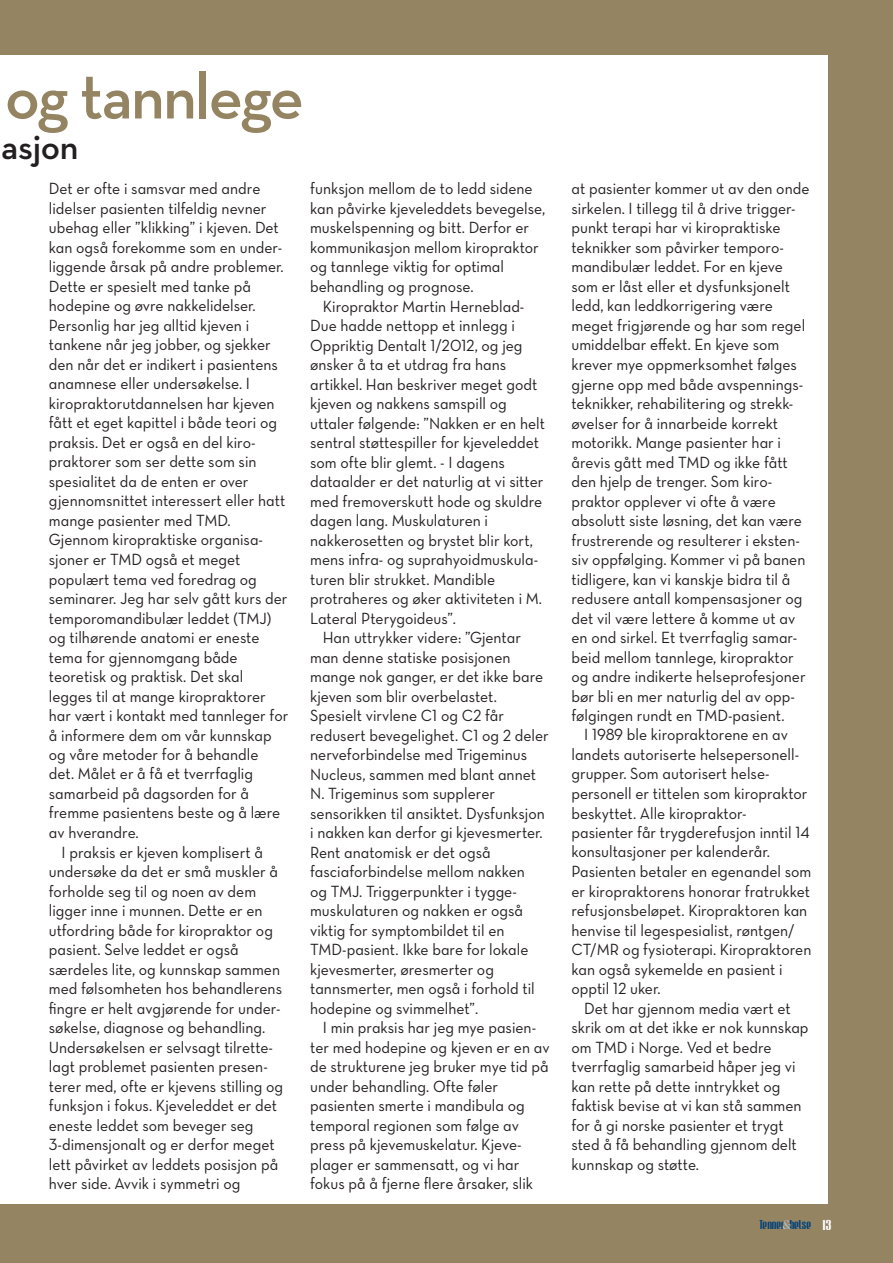
<style>
.page{position:relative;width:893px;height:1263px;background:#958462}
.page>*{position:absolute;margin:0;border:0;box-sizing:border-box;transform-origin:0 0}
.t1{font:600 65.25px "Neutra Text";letter-spacing:-.03em;color:#958462}
.t2{font:600 36px "Neutra Text";letter-spacing:-.01em;color:#231f20}
.t3{font:16.5px/19.5px "Neutra Text Book Alt";color:#231f20;scale:.95 1}
.t4{font:11.55px "Mabella";color:#004079}
.s1{font-family:"Chikita Pro";font-size:12.6px;color:#b4c4d1}
.s2{font-size:13.05px;color:#fff}
</style>
<div class="page">
<div style="left:0;top:55px;width:827px;height:1148px;background:#fff"></div>
<h1 class="t1" style="left:5px;top:56px;width:301px">og tannlege</h1>
<h2 class="t2" style="left:1px;top:125px;width:79px">asjon</h2>
<p class="t3" style="left:49px;top:179px;width:224px">Det er ofte i samsvar med andre</p>
<p class="t3" style="left:49px;top:198px;width:231px">lidelser pasienten tilfeldig nevner</p>
<p class="t3" style="left:49px;top:218px;width:244px">ubehag eller ”klikking” i kjeven. Det</p>
<p class="t3" style="left:49px;top:237px;width:247px">kan også forekomme som en under-</p>
<p class="t3" style="left:49px;top:257px;width:249px">liggende årsak på andre problemer.</p>
<p class="t3" style="left:49px;top:276px;width:214px">Dette er spesielt med tanke på</p>
<p class="t3" style="left:49px;top:296px;width:219px">hodepine og øvre nakkelidelser.</p>
<p class="t3" style="left:49px;top:315px;width:212px">Personlig har jeg alltid kjeven i</p>
<p class="t3" style="left:49px;top:335px;width:235px">tankene når jeg jobber, og sjekker</p>
<p class="t3" style="left:49px;top:354px;width:243px">den når det er indikert i pasientens</p>
<p class="t3" style="left:49px;top:374px;width:213px">anamnese eller undersøkelse. I</p>
<p class="t3" style="left:49px;top:393px;width:239px">kiropraktorutdannelsen har kjeven</p>
<p class="t3" style="left:49px;top:413px;width:242px">fått et eget kapittel i både teori og</p>
<p class="t3" style="left:49px;top:432px;width:217px">praksis. Det er også en del kiro-</p>
<p class="t3" style="left:49px;top:452px;width:220px">praktorer som ser dette som sin</p>
<p class="t3" style="left:49px;top:471px;width:212px">spesialitet da de enten er over</p>
<p class="t3" style="left:49px;top:491px;width:250px">gjennomsnittet interessert eller hatt</p>
<p class="t3" style="left:49px;top:510px;width:193px">mange pasienter med TMD.</p>
<p class="t3" style="left:49px;top:530px;width:225px">Gjennom kiropraktiske organisa-</p>
<p class="t3" style="left:49px;top:549px;width:203px">sjoner er TMD også et meget</p>
<p class="t3" style="left:49px;top:569px;width:220px">populært tema ved foredrag og</p>
<p class="t3" style="left:49px;top:588px;width:253px">seminarer. Jeg har selv gått kurs der</p>
<p class="t3" style="left:49px;top:608px;width:236px">temporomandibulær leddet (TMJ)</p>
<p class="t3" style="left:49px;top:627px;width:223px">og tilhørende anatomi er eneste</p>
<p class="t3" style="left:49px;top:647px;width:200px">tema for gjennomgang både</p>
<p class="t3" style="left:49px;top:666px;width:206px">teoretisk og praktisk. Det skal</p>
<p class="t3" style="left:49px;top:686px;width:230px">legges til at mange kiropraktorer</p>
<p class="t3" style="left:49px;top:705px;width:254px">har vært i kontakt med tannleger for</p>
<p class="t3" style="left:49px;top:725px;width:236px">å informere dem om vår kunnskap</p>
<p class="t3" style="left:49px;top:744px;width:222px">og våre metoder for å behandle</p>
<p class="t3" style="left:49px;top:764px;width:216px">det. Målet er å få et tverrfaglig</p>
<p class="t3" style="left:49px;top:783px;width:212px">samarbeid på dagsorden for å</p>
<p class="t3" style="left:49px;top:803px;width:245px">fremme pasientens beste og å lære</p>
<p class="t3" style="left:49px;top:822px;width:96px">av hverandre.</p>
<p class="t3" style="left:62px;top:842px;width:213px">I praksis er kjeven komplisert å</p>
<p class="t3" style="left:49px;top:861px;width:243px">undersøke da det er små muskler å</p>
<p class="t3" style="left:49px;top:881px;width:220px">forholde seg til og noen av dem</p>
<p class="t3" style="left:49px;top:900px;width:226px">ligger inne i munnen. Dette er en</p>
<p class="t3" style="left:49px;top:920px;width:237px">utfordring både for kiropraktor og</p>
<p class="t3" style="left:49px;top:939px;width:201px">pasient. Selve leddet er også</p>
<p class="t3" style="left:49px;top:959px;width:245px">særdeles lite, og kunnskap sammen</p>
<p class="t3" style="left:49px;top:978px;width:247px">med følsomheten hos behandlerens</p>
<p class="t3" style="left:49px;top:998px;width:245px">fingre er helt avgjørende for under-</p>
<p class="t3" style="left:49px;top:1017px;width:229px">søkelse, diagnose og behandling.</p>
<p class="t3" style="left:49px;top:1037px;width:236px">Undersøkelsen er selvsagt tilrette-</p>
<p class="t3" style="left:49px;top:1056px;width:230px">lagt problemet pasienten presen-</p>
<p class="t3" style="left:49px;top:1076px;width:248px">terer med, ofte er kjevens stilling og</p>
<p class="t3" style="left:49px;top:1095px;width:242px">funksjon i fokus. Kjeveleddet er det</p>
<p class="t3" style="left:49px;top:1115px;width:217px">eneste leddet som beveger seg</p>
<p class="t3" style="left:49px;top:1134px;width:239px">3-dimensjonalt og er derfor meget</p>
<p class="t3" style="left:49px;top:1154px;width:243px">lett påvirket av leddets posisjon på</p>
<p class="t3" style="left:49px;top:1173px;width:203px">hver side. Avvik i symmetri og</p>
<p class="t3" style="left:310px;top:179px;width:249px">funksjon mellom de to ledd sidene kan påvirke kjeveleddets bevegelse, muskelspenning og bitt. Derfor er kommunikasjon mellom kiropraktor og tannlege viktig for optimal behandling og prognose.</p>
<p class="t3" style="left:310px;top:296px;width:249px;text-indent:13px">Kiropraktor Martin Herneblad-<br>Due hadde nettopp et innlegg i<br>Oppriktig Dentalt 1/2012, og jeg ønsker å ta et utdrag fra hans artikkel. Han beskriver meget godt kjeven og nakkens samspill og uttaler følgende: ”Nakken er en helt sentral støttespiller for kjeveleddet som ofte blir glemt. - I dagens dataalder er det naturlig at vi sitter med fremoverskutt hode og skuldre dagen lang. Muskulaturen i nakkerosetten og brystet blir kort, mens infra- og suprahyoidmuskula&shy;turen blir strukket. Mandible protraheres og øker aktiviteten i M.<br>Lateral Pterygoideus”.</p>
<p class="t3" style="left:310px;top:627px;width:253px;text-indent:13px">Han uttrykker videre: ”Gjentar man denne statiske posisjonen mange nok ganger, er det ikke bare kjeven som blir overbelastet.<br>Spesielt virvlene C1 og C2 får redusert bevegelighet. C1 og 2 deler nerveforbindelse med Trigeminus<br>Nucleus, sammen med blant annet<br>N. Trigeminus som supplerer sensorikken til ansiktet. Dysfunksjon i nakken kan derfor gi kjevesmerter.<br>Rent anatomisk er det også fasciaforbindelse mellom nakken<br>og TMJ. Triggerpunkter i tygge&shy;muskulaturen og nakken er også viktig for symptombildet til en<br>TMD-pasient. Ikke bare for lokale kjevesmerter, øresmerter og tannsmerter, men også i forhold til hodepine og svimmelhet”.</p>
<p class="t3" style="left:310px;top:1017px;width:254px;text-indent:13px">I min praksis har jeg mye pasien&shy;ter med hodepine og kjeven er en av de strukturene jeg bruker mye tid på under behandling. Ofte føler pasienten smerte i mandibula og temporal regionen som følge av press på kjevemuskelatur. Kjeve&shy;plager er sammensatt, og vi har fokus på å fjerne flere årsaker, slik</p>
<p class="t3" style="left:571px;top:179px;width:252px">at pasienter kommer ut av den onde sirkelen. I tillegg til å drive trigger&shy;punkt terapi har vi kiropraktiske teknikker som påvirker temporo&shy;mandibulær leddet. For en kjeve som er låst eller et dysfunksjonelt ledd, kan leddkorrigering være meget frigjørende og har som regel umiddelbar effekt. En kjeve som krever mye oppmerksomhet følges gjerne opp med både avspennings&shy;teknikker, rehabilitering og strekk&shy;øvelser for å innarbeide korrekt motorikk. Mange pasienter har i årevis gått med TMD og ikke fått den hjelp de trenger. Som kiro&shy;praktor opplever vi ofte å være absolutt siste løsning, det kan være frustrerende og resulterer i eksten&shy;siv oppfølging. Kommer vi på banen tidligere, kan vi kanskje bidra til å redusere antall kompensasjoner og det vil være lettere å komme ut av en ond sirkel. Et tverrfaglig samar&shy;beid mellom tannlege, kiropraktor og andre indikerte helseprofesjoner bør bli en mer naturlig del av opp&shy;følgingen rundt en TMD-pasient.</p>
<p class="t3" style="left:571px;top:725px;width:254px;text-indent:13px">I 1989 ble kiropraktorene en av landets autoriserte helsepersonell&shy;grupper. Som autorisert helse&shy;personell er tittelen som kiropraktor beskyttet. Alle kiropraktor&shy;pasienter får trygderefusjon inntil 14 konsultasjoner per kalenderår.<br>Pasienten betaler en egenandel som er kiropraktorens honorar fratrukket refusjonsbeløpet. Kiropraktoren kan henvise til legespesialist, røntgen/ CT/MR og fysioterapi. Kiropraktoren kan også sykemelde en pasient i opptil 12 uker.</p>
<p class="t3" style="left:571px;top:998px;width:251px;text-indent:13px">Det har gjennom media vært et skrik om at det ikke er nok kunnskap om TMD i Norge. Ved et bedre tverrfaglig samarbeid håper jeg vi kan rette på dette inntrykket og faktisk bevise at vi kan stå sammen for å gi norske pasienter et trygt sted å få behandling gjennom delt kunnskap og støtte.</p>
<p class="t4" style="left:759px;top:1218px;width:74px">Tenner<span class="s1">&amp;</span>helse <span class="s2">13</span></p>
</div>
